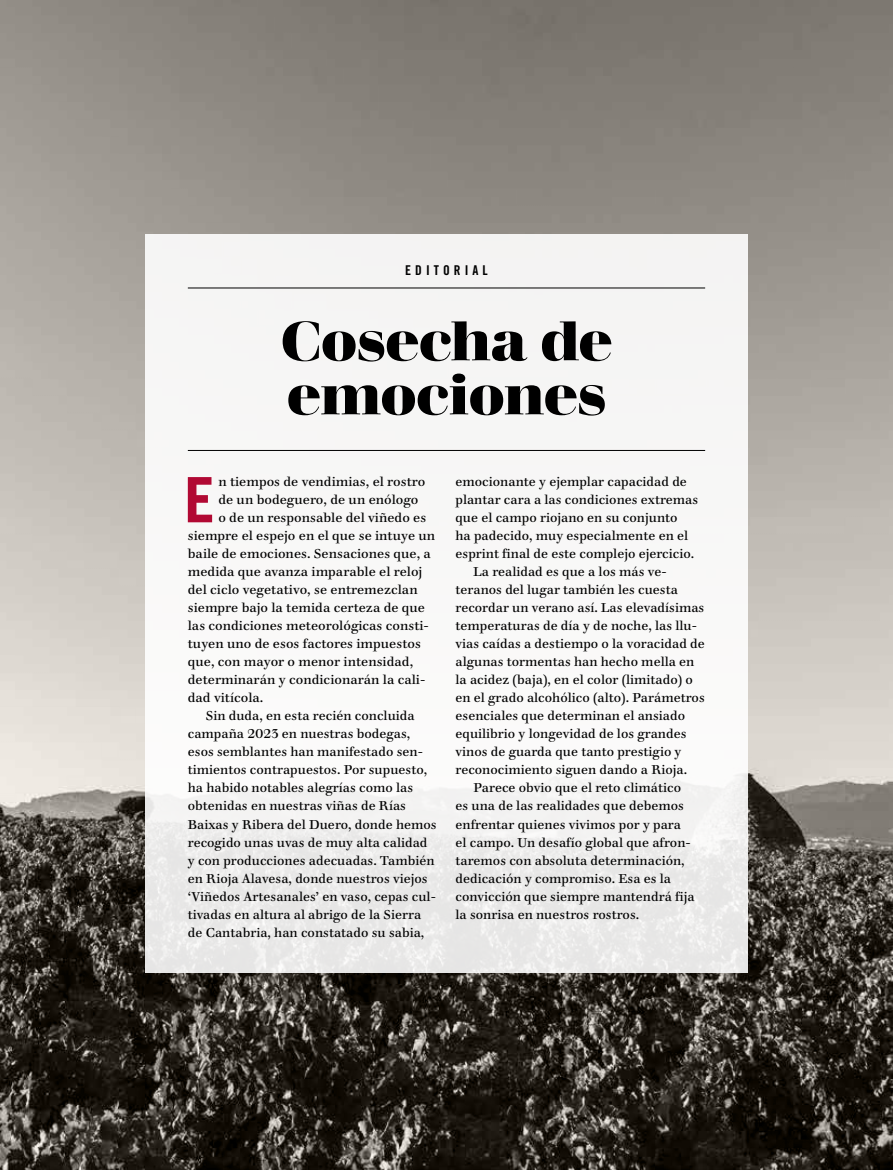
<style>
.page{position:relative;width:893px;height:1170px;background:#fff}
.page>*{position:absolute;margin:0;border:0;box-sizing:border-box;transform-origin:0 0}
.P-Capitular_palo_seco{font:700 62.55px "Trade Gothic LT Std";color:#b10933}
.H1-Editorial{font:700 54px/54px "Walbaum 60 pt";letter-spacing:-.01em;color:#000}
.H2-Editorial{font:13.5px "Trade Gothic LT Std Bd Cn 20";letter-spacing:.3em;color:#000}
.P-Primera_Linea{font:12.75px/18px "Walbaum 12 pt";color:#000}
.P-Capitular_palo_seco-2{font:12.75px "Walbaum 12 pt";color:#000}
</style>
<div class="page">
<img style="left:0;top:0;width:893px;height:1169px">
<div style="left:145px;top:234px;width:603px;height:738px;background:linear-gradient(to bottom,#f9f9f8,#f1f0f0)"></div>
<hr style="left:188px;top:288px;width:517px;height:1px;background:#000">
<hr style="left:188px;top:450px;width:517px;height:1px;background:#000">
<p class="H2-Editorial" style="left:405px;top:261px;width:84px">EDITORIAL</p>
<p class="H1-Editorial" style="left:281px;top:310px;width:333px">Cosecha de emociones</p>
<p class="P-Capitular_palo_seco" style="left:184px;top:461px;width:33px">E</p>
<p class="P-Capitular_palo_seco-2" style="left:218px;top:470px;width:208px">n tiempos de vendimias, el rostro</p>
<p class="P-Capitular_palo_seco-2" style="left:218px;top:488px;width:202px">de un bodeguero, de un enólogo</p>
<p class="P-Capitular_palo_seco-2" style="left:218px;top:506px;width:209px">o de un responsable del viñedo es</p>
<p class="P-Capitular_palo_seco-2" style="left:188px;top:524px;width:249px">siempre el espejo en el que se intuye un</p>
<p class="P-Capitular_palo_seco-2" style="left:188px;top:542px;width:245px">baile de emociones. Sensaciones que, a</p>
<p class="P-Capitular_palo_seco-2" style="left:188px;top:560px;width:236px">medida que avanza imparable el reloj</p>
<p class="P-Capitular_palo_seco-2" style="left:188px;top:578px;width:231px">del ciclo vegetativo, se entremezclan</p>
<p class="P-Capitular_palo_seco-2" style="left:188px;top:596px;width:239px">siempre bajo la temida certeza de que</p>
<p class="P-Capitular_palo_seco-2" style="left:188px;top:614px;width:243px">las condiciones meteorológicas consti-</p>
<p class="P-Capitular_palo_seco-2" style="left:188px;top:632px;width:235px">tuyen uno de esos factores impuestos</p>
<p class="P-Capitular_palo_seco-2" style="left:188px;top:650px;width:227px">que, con mayor o menor intensidad,</p>
<p class="P-Capitular_palo_seco-2" style="left:188px;top:668px;width:239px">determinarán y condicionarán la cali-</p>
<p class="P-Capitular_palo_seco-2" style="left:188px;top:686px;width:77px">dad vitícola.</p>
<p class="P-Primera_Linea" style="left:188px;top:705px;width:250px;text-indent:18px">Sin duda, en esta recién concluida campaña 2023 en nuestras bodegas, esos semblantes han manifestado sen&shy;timientos contrapuestos. Por supuesto, ha habido notables alegrías como las obtenidas en nuestras viñas de Rías Baixas y Ribera del Duero, donde hemos recogido unas uvas de muy alta calidad y con producciones adecuadas. También en Rioja Alavesa, donde nuestros viejos ‘Viñedos Artesanales’ en vaso, cepas cul&shy;tivadas en altura al abrigo de la Sierra de Cantabria, han constatado su sabia,</p>
<p class="P-Primera_Linea" style="left:455px;top:471px;width:244px">emocionante y ejemplar capacidad de plantar cara a las condiciones extremas que el campo riojano en su conjunto<br>ha padecido, muy especialmente en el esprint final de este complejo ejercicio.</p>
<p class="P-Primera_Linea" style="left:455px;top:561px;width:251px;text-indent:18px">La realidad es que a los más ve&shy;teranos del lugar también les cuesta recordar un verano así. Las elevadísimas temperaturas de día y de noche, las llu&shy;vias caídas a destiempo o la voracidad de algunas tormentas han hecho mella en la acidez (baja), en el color (limitado) o en el grado alcohólico (alto). Parámetros esenciales que determinan el ansiado equilibrio y longevidad de los grandes vinos de guarda que tanto prestigio y reconocimiento siguen dando a Rioja.</p>
<p class="P-Primera_Linea" style="left:455px;top:777px;width:241px;text-indent:18px">Parece obvio que el reto climático es una de las realidades que debemos enfrentar quienes vivimos por y para el campo. Un desafío global que afron&shy;taremos con absoluta determinación, dedicación y compromiso. Esa es la convicción que siempre mantendrá fija la sonrisa en nuestros rostros.</p>
</div>
